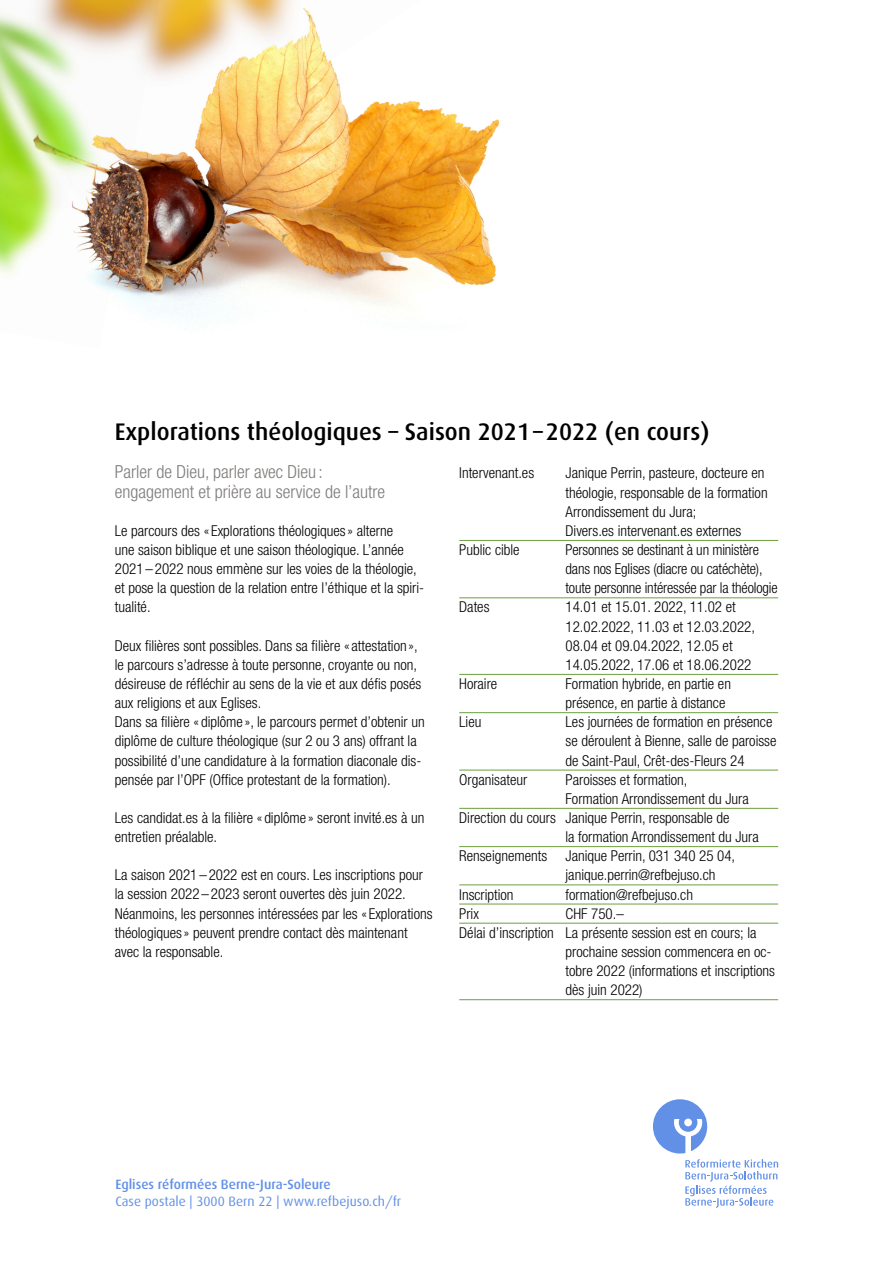
<style>
.page{position:relative;width:893px;height:1263px;background:#fff}
.page>*{position:absolute;margin:0;border:0;box-sizing:border-box;transform-origin:0 0}
.t1{font:500 24px "Dax";color:#000}
.t2{font:300 condensed 18px/19.2px "Helvetica Neue LT Std";color:#7f7c7a}
.t3{font:300 condensed 15px/19.2px "Helvetica Neue LT Std";color:#000}
.t4{font:13.5px "Dax";color:#6290e7}
.t5{font:500 13.5px "Dax";color:#6290e7}
</style>
<div class="page">
<svg style="left:653px;top:1099px;width:54px;height:54px"></svg>
<svg style="left:685px;top:1159px;width:93px;height:49px"></svg>
<img style="left:0;top:0;width:500px;height:329px">
<hr style="left:459px;top:540px;width:319px;height:1px;background:#6d9f41">
<hr style="left:459px;top:597px;width:319px;height:1px;background:#6d9f41">
<hr style="left:459px;top:674px;width:319px;height:1px;background:#6d9f41">
<hr style="left:459px;top:712px;width:319px;height:1px;background:#6d9f41">
<hr style="left:459px;top:770px;width:319px;height:1px;background:#6d9f41">
<hr style="left:459px;top:808px;width:319px;height:1px;background:#6d9f41">
<hr style="left:459px;top:846px;width:319px;height:1px;background:#6d9f41">
<hr style="left:459px;top:884px;width:319px;height:1px;background:#6d9f41">
<hr style="left:459px;top:904px;width:319px;height:1px;background:#6d9f41">
<hr style="left:459px;top:923px;width:319px;height:1px;background:#6d9f41">
<hr style="left:459px;top:999px;width:319px;height:1px;background:#6d9f41">
<h1 class="t1" style="left:115px;top:418px;width:596px">Explorations théologiques – Saison 2021–2022 (en cours)</h1>
<p class="t2" style="left:115px;top:462px;width:272px">Parler de Dieu, parler avec Dieu : engagement et prière au service de l’autre</p>
<p class="t3" style="left:115px;top:521px;width:311px">Le parcours des « Explorations théologiques» alterne<br>une saison biblique et une saison théologique. L’année 2021–2022 nous emmène sur les voies de la théologie, et pose la question de la relation entre l’éthique et la spiri&shy;tualité.</p>
<p class="t3" style="left:115px;top:636px;width:311px">Deux filières sont possibles. Dans sa filière « attestation », le parcours s’adresse à toute personne, croyante ou non, désireuse de réfléchir au sens de la vie et aux défis posés aux religions et aux Eglises.<br>Dans sa filière « diplôme », le parcours permet d’obtenir un diplôme de culture théologique (sur 2 ou 3 ans) offrant la possibilité d’une candidature à la formation diaconale dis&shy;pensée par l’OPF (Office protestant de la formation).</p>
<p class="t3" style="left:115px;top:808px;width:311px">Les candidat.es à la filière « diplôme » seront invité.es à un entretien préalable.</p>
<p class="t3" style="left:115px;top:865px;width:319px">La saison 2021 – 2022 est en cours. Les inscriptions pour la session 2022 –2023 seront ouvertes dès juin 2022.<br>Néanmoins, les personnes intéressées par les « Explorations théologiques» peuvent prendre contact dès maintenant avec la responsable.</p>
<p class="t3" style="left:459px;top:463px;width:76px">Intervenant.es</p>
<p class="t3" style="left:566px;top:463px;width:204px">Janique Perrin, pasteure, docteure en théologie, responsable de la formation Arrondissement du Jura;<br>Divers.es intervenant.es externes</p>
<p class="t3" style="left:459px;top:540px;width:62px">Public cible</p>
<p class="t3" style="left:566px;top:540px;width:214px">Personnes se destinant à un ministère dans nos Eglises (diacre ou catéchète), toute personne intéressée par la théologie</p>
<p class="t3" style="left:459px;top:597px;width:32px">Dates</p>
<p class="t3" style="left:566px;top:597px;width:191px">14.01 et 15.01. 2022, 11.02 et<br>12.02.2022, 11.03 et 12.03.2022,<br>08.04 et 09.04.2022, 12.05 et<br>14.05.2022, 17.06 et 18.06.2022</p>
<p class="t3" style="left:459px;top:674px;width:40px">Horaire</p>
<p class="t3" style="left:566px;top:674px;width:167px">Formation hybride, en partie en présence, en partie à distance</p>
<p class="t3" style="left:459px;top:712px;width:24px">Lieu</p>
<p class="t3" style="left:566px;top:712px;width:212px">Les journées de formation en présence se déroulent à Bienne, salle de paroisse de Saint-Paul, Crêt-des-Fleurs 24</p>
<p class="t3" style="left:459px;top:770px;width:70px">Organisateur</p>
<p class="t3" style="left:566px;top:770px;width:123px">Paroisses et formation,</p>
<p class="t3" style="left:566px;top:789px;width:185px">Formation Arrondissement du Jura</p>
<p class="t3" style="left:459px;top:808px;width:272px">Direction du cours Janique Perrin, responsable de</p>
<p class="t3" style="left:566px;top:827px;width:195px">la formation Arrondissement du Jura</p>
<p class="t3" style="left:459px;top:846px;width:277px">Renseignements Janique Perrin, 031 340 25 04,</p>
<p class="t3" style="left:566px;top:865px;width:151px">janique.perrin@refbejuso.ch</p>
<p class="t3" style="left:459px;top:884px;width:56px">Inscription</p>
<p class="t3" style="left:566px;top:884px;width:129px">formation@refbejuso.ch</p>
<p class="t3" style="left:459px;top:904px;width:21px">Prix</p>
<p class="t3" style="left:566px;top:904px;width:60px">CHF 750.–</p>
<p class="t3" style="left:459px;top:923px;width:299px">Délai d’inscription La présente session est en cours; la</p>
<p class="t3" style="left:566px;top:942px;width:208px">prochaine session commencera en oc-</p>
<p class="t3" style="left:566px;top:961px;width:211px">tobre 2022 (informations et inscriptions</p>
<p class="t3" style="left:566px;top:980px;width:79px">dès juin 2022)</p>
<p class="t5" style="left:115px;top:1177px;width:217px">Eglises réformées Berne-Jura-Soleure</p>
<p class="t4" style="left:115px;top:1193px;width:287px">Case postale | 3000 Bern 22 | www.refbejuso.ch/fr</p>
</div>
